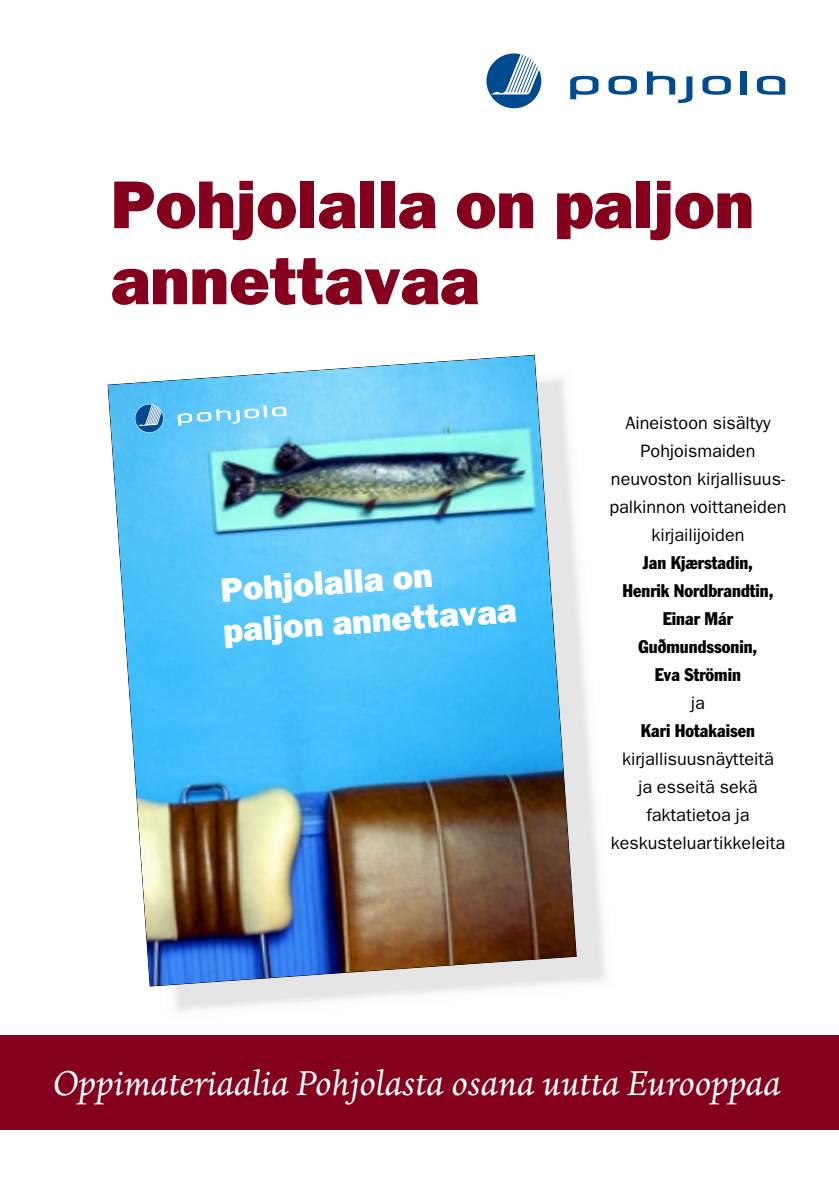
<style>
.page{position:relative;width:839px;height:1191px;background:#fff}
.page>*{position:absolute;margin:0;border:0;box-sizing:border-box;transform-origin:0 0}
.t1{font:800 68px/76px "Franklin Gothic";color:#84001c}
.t2{font:italic 40px "Dante";color:#fff}
.t3{font:800 34px/40.8px "Franklin Gothic";color:#fff}
.t4{font:18px/28px "Franklin Gothic";color:#000;text-align:center}
.t5{font:condensed 18px/28px "ISLAO Franklin";color:#000;text-align:center}
</style>
<div class="page">
<img style="left:149px;top:560px;width:457px;height:451px">
<img style="left:108px;top:355px;width:468px;height:631px">
<svg style="left:135px;top:404px;width:29px;height:29px"></svg>
<svg style="left:177px;top:405px;width:118px;height:34px;background:#7fd3fa"></svg>
<svg style="left:486px;top:53px;width:55px;height:55px"></svg>
<svg style="left:608px;top:76px;width:29px;height:19px"></svg>
<svg style="left:702px;top:76px;width:28px;height:19px"></svg>
<svg style="left:570px;top:76px;width:28px;height:23px"></svg>
<div style="left:740px;top:71px;width:6px;height:24px;background:#004a8f"></div>
<svg style="left:756px;top:76px;width:29px;height:19px"></svg>
<svg style="left:646px;top:71px;width:46px;height:32px"></svg>
<div style="left:0;top:1035px;width:839px;height:94px;background:#84001c"></div>
<h1 class="t1" style="left:111px;top:172px;width:645px">Pohjolalla on paljon annettavaa</h1>
<h3 class="t3" style="left:219px;top:572px;width:295px;rotate:-4deg">Pohjolalla on paljon annettavaa</h3>
<p class="t4" style="left:609px;top:410px;width:178px">Aineistoon sisältyy<br>Pohjoismaiden neuvoston kirjallisuus&shy;palkinnon voittaneiden kirjailijoiden</p>
<p class="t5" style="left:622px;top:551px;width:153px">Jan Kjærstadin,<br>Henrik Nordbrandtin,<br>Einar Már<br>Gu∂mundssonin,<br>Eva Strömin</p>
<p class="t4" style="left:691px;top:690px;width:15px">ja</p>
<p class="t5" style="left:641px;top:719px;width:116px">Kari Hotakaisen</p>
<p class="t4" style="left:610px;top:746px;width:176px">kirjallisuusnäytteitä<br>ja esseitä sekä faktatietoa ja keskusteluartikkeleita</p>
<h2 class="t2" style="left:53px;top:1057px;width:730px">Oppimateriaalia Pohjolasta osana uutta Eurooppaa</h2>
</div>
